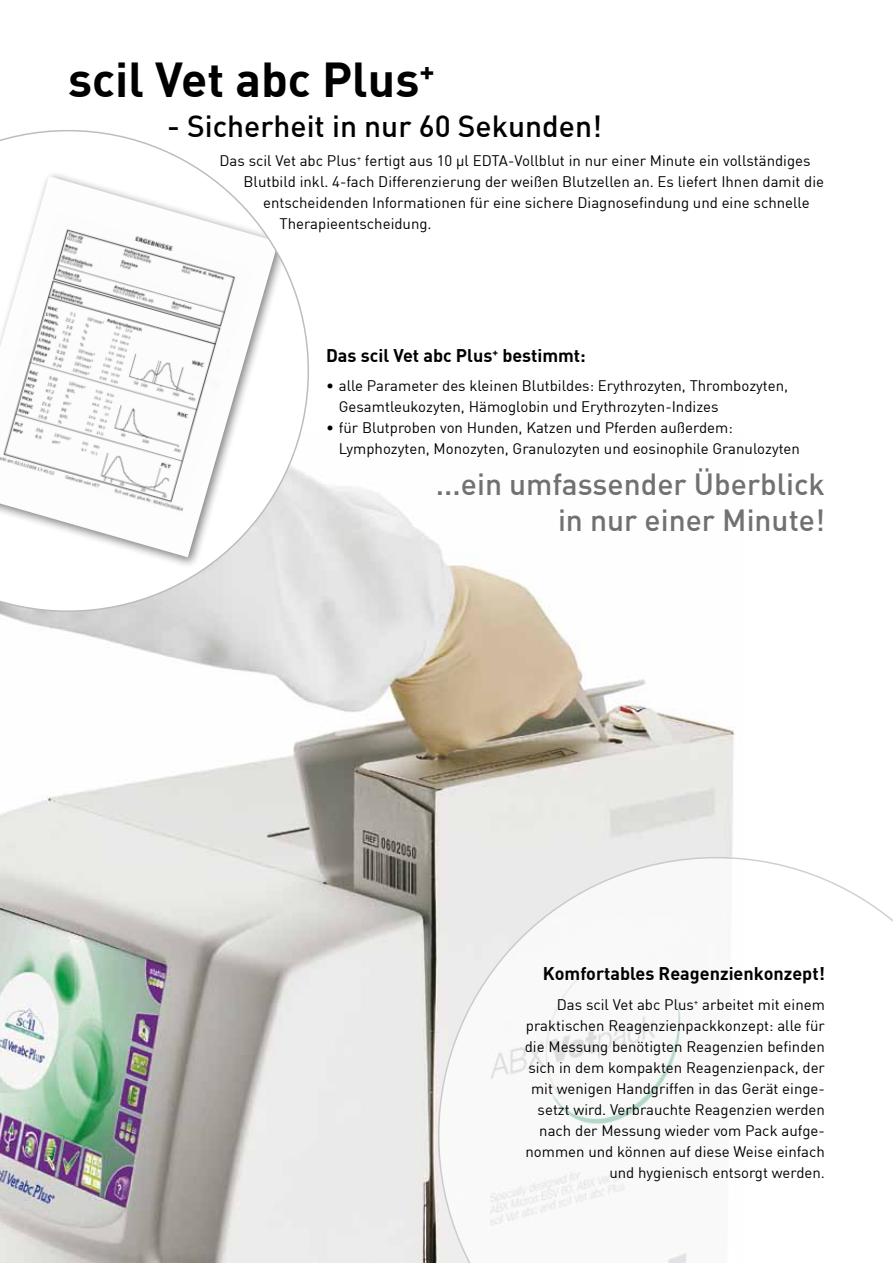
<style>
.page{position:relative;width:893px;height:1263px;background:#fff}
.page>*{position:absolute;margin:0;border:0;box-sizing:border-box;transform-origin:0 0}
.t1{font:700 48px "DIN";color:#000}
.t2{font:500 30px/36px "DIN";color:#707172;text-align:right}
.t3{font:500 30px "DIN";color:#000}
.t4{font:700 18px "DIN";color:#000}
.t5{font:15px/21px "DIN";color:#000}
</style>
<div class="page">
<img style="left:0;top:476px;width:735px;height:787px">
<svg style="left:0;top:130px;width:309px;height:482px"></svg>
<svg style="left:438px;top:857px;width:455px;height:406px"></svg>
<h1 class="t1" style="left:68px;top:48px;width:368px">scil Vet abc Plus<sup>+</sup></h1>
<h2 class="t3" style="left:167px;top:107px;width:436px">- Sicherheit in nur 60 Sekunden!</h2>
<p class="t5" style="left:220px;top:150px;width:593px">Das scil Vet abc Plus<sup>+</sup> fertigt aus 10 μl EDTA-Vollblut in nur einer Minute ein vollständiges</p>
<p class="t5" style="left:244px;top:171px;width:582px">Blutbild inkl. 4-fach Differenzierung der weißen Blutzellen an. Es liefert Ihnen damit die</p>
<p class="t5" style="left:263px;top:192px;width:548px">entscheidenden Informationen für eine sichere Diagnosefindung und eine schnelle</p>
<p class="t5" style="left:280px;top:213px;width:154px">Therapieentscheidung.</p>
<p class="t4" style="left:326px;top:343px;width:261px">Das scil Vet abc Plus<sup>+</sup> bestimmt:</p>
<p class="t5" style="left:339px;top:375px;width:451px;text-indent:-13px">• alle Parameter des kleinen Blutbildes: Erythrozyten, Thrombozyten,<br>Gesamtleukozyten, Hämoglobin und Erythrozyten-Indizes</p>
<p class="t5" style="left:339px;top:417px;width:463px;text-indent:-13px">• für Blutproben von Hunden, Katzen und Pferden außerdem:<br>Lymphozyten, Monozyten, Granulozyten und eosinophile Granulozyten</p>
<h2 class="t2" style="left:436px;top:465px;width:391px">...ein umfassender Überblick in nur einer Minute!</h2>
<p class="t4" style="left:543px;top:962px;width:284px">Komfortables Reagenzienkonzept!</p>
<p class="t5" style="left:525px;top:994px;width:302px;text-align:right">Das scil Vet abc Plus<sup>+</sup> arbeitet mit einem praktischen Reagenzienpackkonzept: alle für die Messung benötigten Reagenzien befinden sich in dem kompakten Reagenzienpack, der mit wenigen Handgriffen in das Gerät einge&shy;setzt wird. Verbrauchte Reagenzien werden nach der Messung wieder vom Pack aufge&shy;nommen und können auf diese Weise einfach und hygienisch entsorgt werden.</p>
</div>
